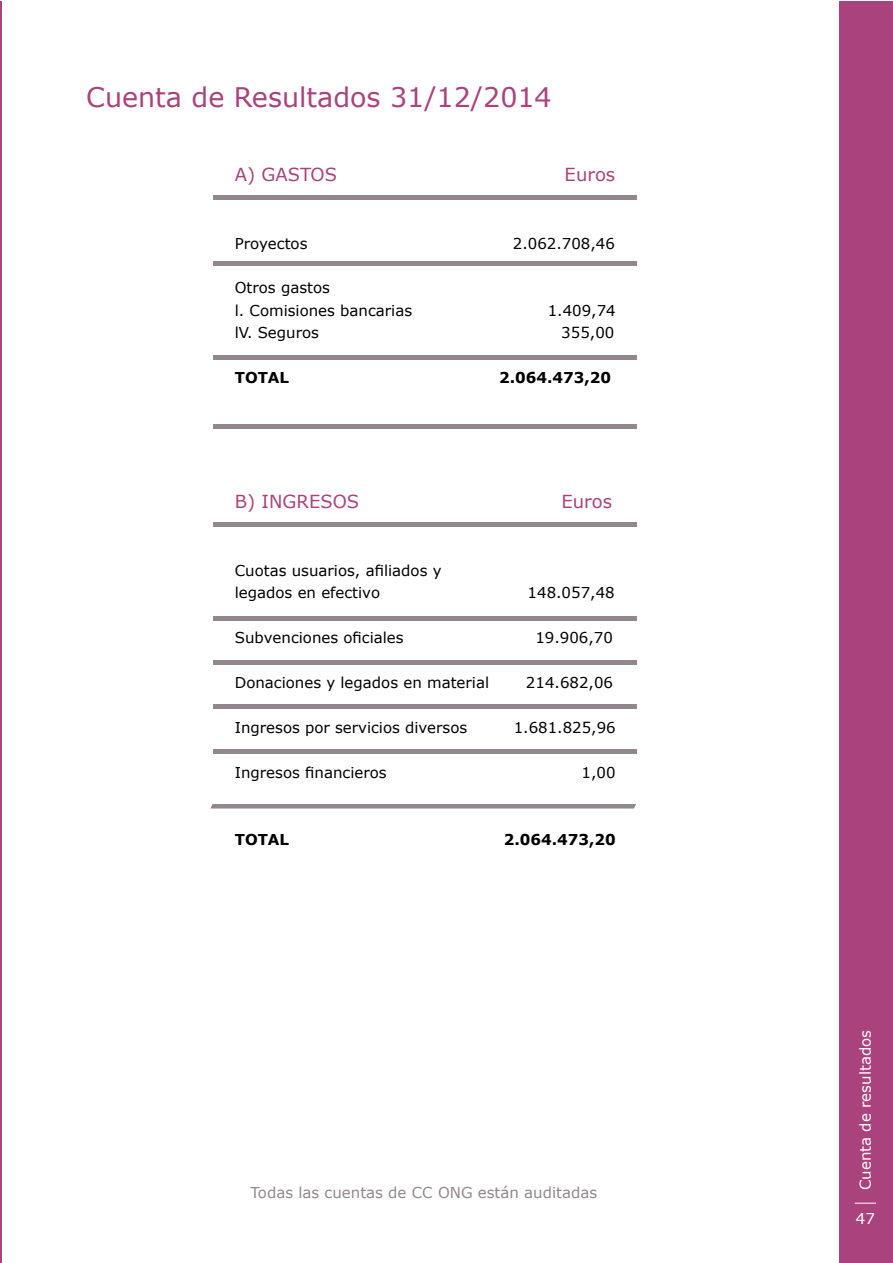
<style>
.page{position:relative;width:893px;height:1263px;background:#fff}
.page>*{position:absolute;margin:0;border:0;box-sizing:border-box;transform-origin:0 0}
.t1{font:27px "Verdana";color:#aa437d}
.t2{font:18px "Verdana";color:#aa437d}
.t3{font:15px/22.5px "Verdana";color:#000}
.t4{font:15px "Verdana";color:#92878d}
.t5{font:700 15px "Verdana";color:#000}
.t6{font:15px "Verdana";color:#fff}
</style>
<div class="page">
<hr style="left:0;top:2px;width:1px;height:1261px;background:#aa437d">
<div style="left:839px;top:2px;width:54px;height:1261px;background:#aa437d"></div>
<svg style="left:855px;top:1203px;width:21px;height:1px"></svg>
<hr style="left:214px;top:196px;width:423px;height:4px;background:#92878d">
<div style="left:214px;top:261px;width:423px;height:5px;background:#92878d"></div>
<hr style="left:214px;top:355px;width:423px;height:4px;background:#92878d">
<div style="left:214px;top:424px;width:423px;height:5px;background:#92878d"></div>
<div style="left:214px;top:522px;width:423px;height:5px;background:#92878d"></div>
<div style="left:214px;top:616px;width:423px;height:5px;background:#92878d"></div>
<div style="left:214px;top:660px;width:423px;height:5px;background:#92878d"></div>
<hr style="left:214px;top:704px;width:423px;height:4px;background:#92878d">
<div style="left:214px;top:749px;width:423px;height:5px;background:#92878d"></div>
<hr style="left:210px;top:804px;width:426px;height:4px;background:#92878d">
<h1 class="t1" style="left:86px;top:79px;width:467px">Cuenta de Resultados 31/12/2014</h1>
<p class="t2" style="left:235px;top:162px;width:104px">A) GASTOS</p>
<p class="t2" style="left:565px;top:162px;width:52px">Euros</p>
<p class="t3" style="left:235px;top:232px;width:74px">Proyectos</p>
<p class="t3" style="left:513px;top:232px;width:104px">2.062.708,46</p>
<p class="t3" style="left:235px;top:277px;width:179px">Otros gastos<br>l. Comisiones bancarias</p>
<p class="t3" style="left:548px;top:299px;width:70px">1.409,74</p>
<p class="t3" style="left:235px;top:322px;width:86px">lV. Seguros</p>
<p class="t3" style="left:561px;top:322px;width:55px">355,00</p>
<p class="t5" style="left:235px;top:368px;width:56px">TOTAL</p>
<p class="t5" style="left:499px;top:368px;width:114px">2.064.473,20</p>
<p class="t2" style="left:235px;top:489px;width:126px">B) INGRESOS</p>
<p class="t2" style="left:561px;top:489px;width:52px">Euros</p>
<p class="t3" style="left:235px;top:559px;width:208px">Cuotas usuarios, afiliados y legados en efectivo</p>
<p class="t3" style="left:528px;top:581px;width:89px">148.057,48</p>
<p class="t3" style="left:235px;top:626px;width:170px">Subvenciones oficiales</p>
<p class="t3" style="left:535px;top:626px;width:79px">19.906,70</p>
<p class="t3" style="left:235px;top:671px;width:256px">Donaciones y legados en material</p>
<p class="t3" style="left:526px;top:671px;width:89px">214.682,06</p>
<p class="t3" style="left:235px;top:716px;width:234px">Ingresos por servicios diversos</p>
<p class="t3" style="left:514px;top:716px;width:104px">1.681.825,96</p>
<p class="t3" style="left:235px;top:761px;width:153px">Ingresos financieros</p>
<p class="t3" style="left:582px;top:761px;width:36px">1,00</p>
<p class="t5" style="left:235px;top:830px;width:56px">TOTAL</p>
<p class="t5" style="left:504px;top:830px;width:114px">2.064.473,20</p>
<p class="t4" style="left:250px;top:1182px;width:348px">Todas las cuentas de CC ONG están auditadas</p>
<p class="t6" style="left:855px;top:1190px;width:161px;rotate:-90deg">Cuenta de resultados</p>
<p class="t6" style="left:856px;top:1208px;width:21px">47</p>
</div>
